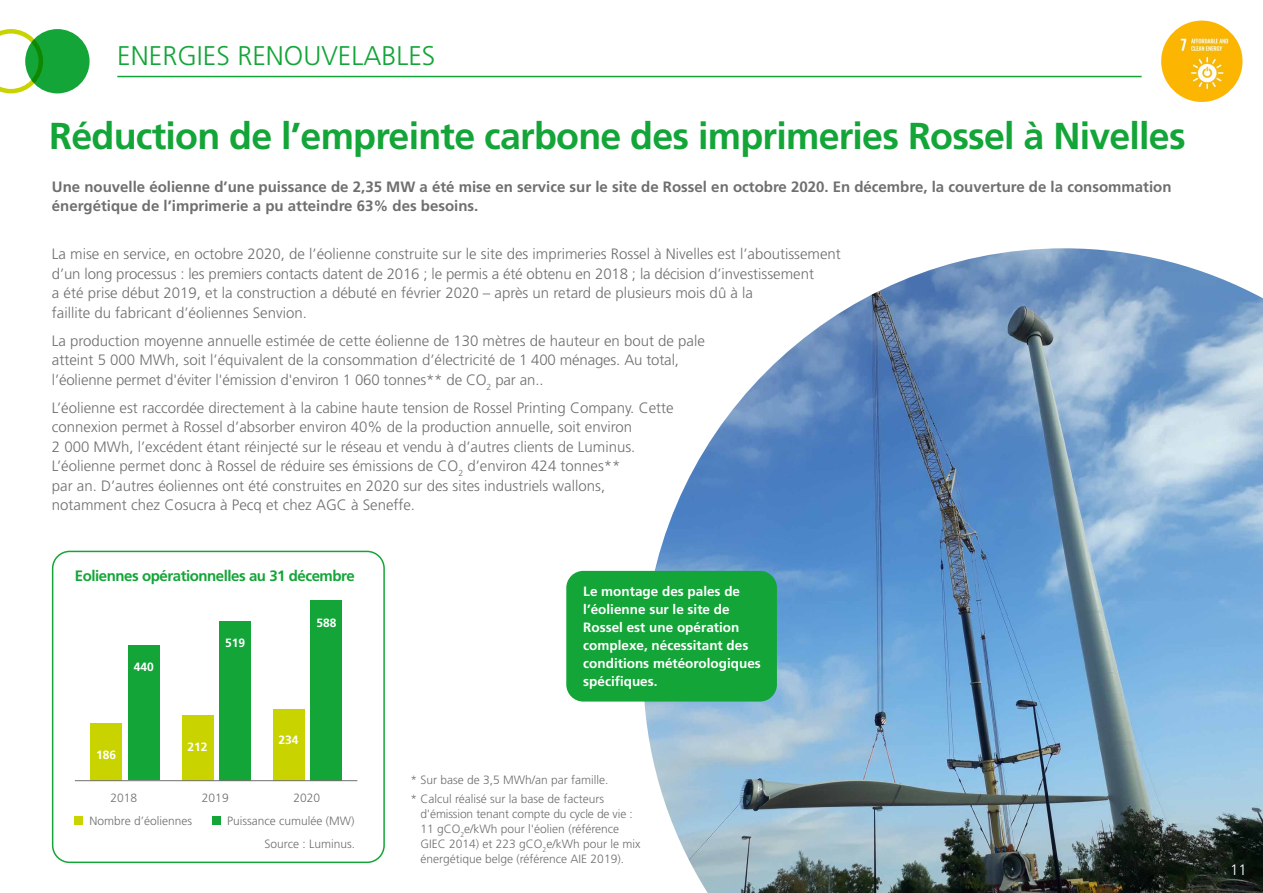
<style>
.page{position:relative;width:1263px;height:893px;background:#fff}
.page>*{position:absolute;margin:0;border:0;box-sizing:border-box;transform-origin:0 0}
.t1{font:700 37.5px "Frutiger LT Std";letter-spacing:-.02em;color:#13a538}
.t2{font:300 27px "Frutiger LT Std";color:#13a538}
.t3{font:300 15px/19.5px "Frutiger LT Std";color:#706f6f}
.t4{font:700 15px/19.5px "Frutiger LT Std";color:#706f6f}
.t5{font:700 15px "Frutiger LT Std";letter-spacing:-.03em;color:#13a538}
.t6{font:300 15px "Frutiger LT Std";color:#fff}
.t7{font:700 13.5px/18px "Frutiger LT Std";color:#fff}
.t8{font:300 12px/15px "Frutiger LT Std";color:#706f6f}
.t9{font:700 12px "Frutiger LT Std";color:#fff}
</style>
<div class="page">
<div style="left:25px;top:29px;width:65px;height:64px;background:#13a538;border-radius:50%"></div>
<svg style="left:0;top:29px;width:43px;height:64px"></svg>
<img style="left:643px;top:248px;width:620px;height:645px">
<div style="left:566px;top:571px;width:211px;height:131px;background:#13a538;border-radius:17px"></div>
<hr style="left:117px;top:76px;width:1024px;height:1px;background:#13a538">
<img style="left:1161px;top:21px;width:81px;height:81px;border-radius:41px">
<div style="left:52px;top:551px;width:333px;height:312px;border:2px solid #13a538;border-radius:17px"></div>
<div style="left:74px;top:816px;width:9px;height:9px;background:#c8d300"></div>
<div style="left:212px;top:816px;width:9px;height:9px;background:#13a538"></div>
<div style="left:273px;top:709px;width:31px;height:71px;background:#c8d300"></div>
<div style="left:311px;top:600px;width:31px;height:180px;background:#13a538"></div>
<div style="left:90px;top:723px;width:32px;height:57px;background:#c8d300"></div>
<div style="left:128px;top:645px;width:31px;height:135px;background:#13a538"></div>
<div style="left:182px;top:715px;width:31px;height:65px;background:#c8d300"></div>
<div style="left:220px;top:621px;width:31px;height:159px;background:#13a538"></div>
<hr style="left:75px;top:780px;width:282px;height:1px;background:#706f6f">
<h2 class="t2" style="left:117px;top:40px;width:320px">ENERGIES RENOUVELABLES</h2>
<h1 class="t1" style="left:49px;top:114px;width:1138px">Réduction de l’empreinte carbone des imprimeries Rossel à Nivelles</h1>
<p class="t4" style="left:52px;top:177px;width:1121px">Une nouvelle éolienne d’une puissance de 2,35 MW a été mise en service sur le site de Rossel en octobre 2020. En décembre, la couverture de la consommation énergétique de l’imprimerie a pu atteindre 63% des besoins.</p>
<p class="t3" style="left:52px;top:244px;width:790px">La mise en service, en octobre 2020, de l’éolienne construite sur le site des imprimeries Rossel à Nivelles est l’aboutissement d’un long processus : les premiers contacts datent de 2016 ; le permis a été obtenu en 2018 ; la décision d’investissement<br>a été prise début 2019, et la construction a débuté en février 2020 – après un retard de plusieurs mois dû à la<br>faillite du fabricant d’éoliennes Senvion.</p>
<p class="t3" style="left:52px;top:331px;width:654px">La production moyenne annuelle estimée de cette éolienne de 130 mètres de hauteur en bout de pale atteint 5 000 MWh, soit l’équivalent de la consommation d’électricité de 1 400 ménages. Au total, l’éolienne permet d'éviter l'émission d'environ 1 060 tonnes** de CO<sub>2</sub> par an..</p>
<p class="t3" style="left:52px;top:398px;width:623px">L’éolienne est raccordée directement à la cabine haute tension de Rossel Printing Company. Cette connexion permet à Rossel d’absorber environ 40% de la production annuelle, soit environ<br>2 000 MWh, l’excédent étant réinjecté sur le réseau et vendu à d’autres clients de Luminus.<br>L’éolienne permet donc à Rossel de réduire ses émissions de CO<sub>2</sub> d’environ 424 tonnes**<br>par an. D’autres éoliennes ont été construites en 2020 sur des sites industriels wallons, notamment chez Cosucra à Pecq et chez AGC à Seneffe.</p>
<p class="t5" style="left:75px;top:567px;width:281px">Eoliennes opérationnelles au 31 décembre</p>
<p class="t9" style="left:134px;top:659px;width:22px">440</p>
<p class="t9" style="left:96px;top:748px;width:22px">186</p>
<p class="t9" style="left:225px;top:636px;width:22px">519</p>
<p class="t9" style="left:317px;top:615px;width:22px">588</p>
<p class="t9" style="left:188px;top:740px;width:22px">212</p>
<p class="t9" style="left:279px;top:733px;width:22px">234</p>
<p class="t8" style="left:110px;top:791px;width:28px">2018</p>
<p class="t8" style="left:202px;top:791px;width:28px">2019</p>
<p class="t8" style="left:293px;top:791px;width:28px">2020</p>
<p class="t8" style="left:90px;top:813px;width:104px">Nombre d’éoliennes</p>
<p class="t8" style="left:227px;top:809px;width:129px;line-height:23.5px;text-align:right">Puissance cumulée (MW)<br>Source : Luminus.</p>
<p class="t7" style="left:583px;top:583px;width:179px">Le montage des pales de l’éolienne sur le site de<br>Rossel est une opération complexe, nécessitant des conditions météorologiques spécifiques.</p>
<p class="t8" style="left:410px;top:770px;width:200px;line-height:19.2px">* Sur base de 3,5 MWh/an par famille. * Calcul réalisé sur la base de facteurs</p>
<p class="t8" style="left:420px;top:807px;width:221px">d'émission tenant compte du cycle de vie :<br>11 gCO<sub>2</sub>e/kWh pour l'éolien (référence GIEC 2014) et 223 gCO<sub>2</sub>e/kWh pour le mix énergétique belge (référence AIE 2019).</p>
<p class="t6" style="left:1230px;top:861px;width:18px">11</p>
</div>
